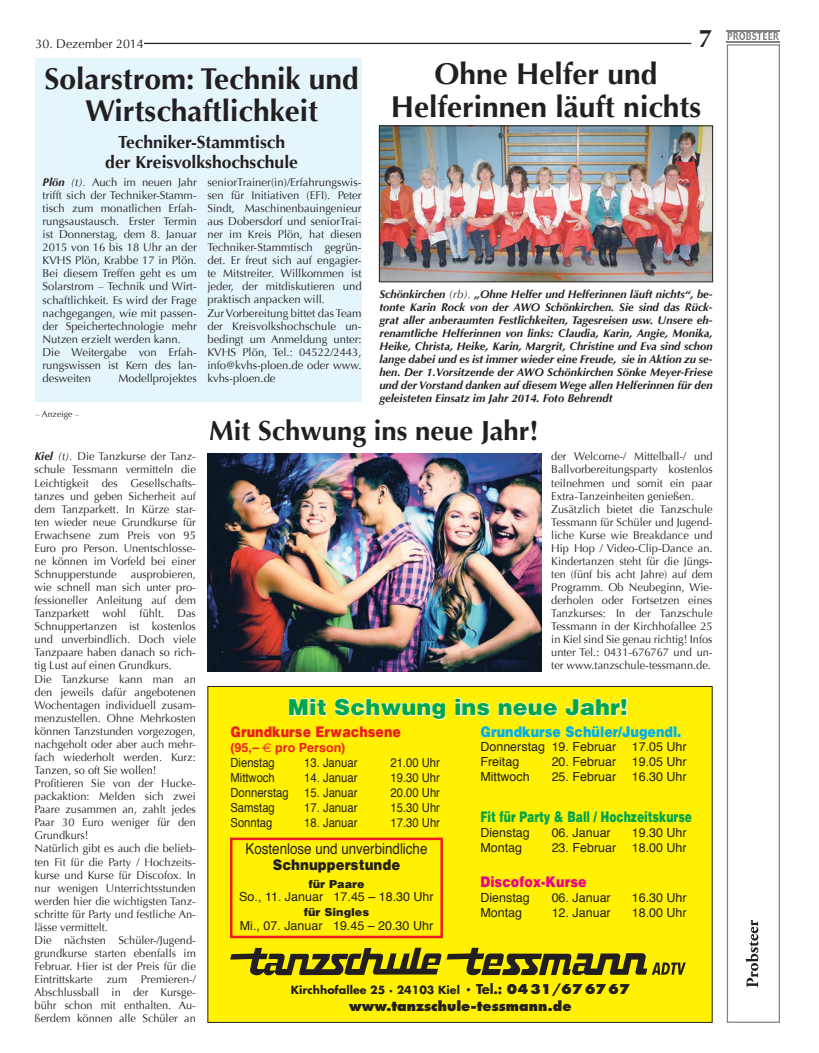
<style>
.page{position:relative;width:819px;height:1053px;background:#fff}
.page>*{position:absolute;margin:0;border:0;box-sizing:border-box;transform-origin:0 0}
.t1{font:700 30px/32.5px "Optima";color:#231f20;text-align:center}
.t2{font:700 27.5px "Optima";color:#231f20}
.t3{font:700 25px "Optima";color:#231f20}
.t4{font:900 22.5px "Helvetica";color:#00a54f}
.t5{font:700 17.5px/20px "Optima";color:#231f20;text-align:center}
.t6{font:15px/16.2px "Helvetica";color:#231f20;text-align:center;scale:.89 1}
.t7{font:900 15px "Helvetica";color:#00a54f;scale:.72 1}
.t8{font:900 15px "Helvetica";color:#00aeef;scale:.85 1}
.t9{font:900 15px "Helvetica";color:#ee1d23;scale:.85 1}
.t10{font:900 15px "Helvetica";color:#ed028c;scale:.85 1}
.t11{font:800 13.25px "Futura";color:#231f20}
.t12{font:12.5px/15px "Helvetica";color:#231f20}
.t13{font:12.5px "Helvetica";color:#231f20;scale:.9 1}
.t14{font:700 12.5px/15px "Helvetica";color:#ee1d23}
.t15{font:12.5px "Optima";color:#231f20}
.t16{font:11.25px/13px "Optima";color:#231f20}
.t17{font:italic 700 11.25px/13px "Optima";color:#231f20;text-align:justify}
.t18{font:900 11.25px "Helvetica";color:#231f20}
.t19{font:700 11px "Futura";color:#231f20}
.t20{font:8.75px "Optima";color:#231f20}
.s1{font-weight:700;font-style:italic}
.s2{font-style:italic}
.s3{font-weight:400}
.s4{font-family:"Euro Sans";font-weight:400}
.s5{font-weight:400;color:#231f20}
.s6{font-weight:900}
.s7{font-size:8.75px}
.s8{font-size:13.25px}
.s9{font-weight:800;font-size:13.25px}
</style>
<div class="page">
<hr style="left:110px;top:43px;width:581px;height:1px;background:#231f20">
<div style="left:35px;top:36px;width:109px;height:15px;background:#fff"></div>
<div style="left:35px;top:58px;width:326px;height:344px;background:#e5f5fc"></div>
<div style="left:726px;top:44px;width:54px;height:978px;border:1px solid #808285"></div>
<svg style="left:745px;top:920px;width:13px;height:67px"></svg>
<svg style="left:727px;top:32px;width:52px;height:8px"></svg>
<hr style="left:726px;top:30px;width:54px;height:1px;background:#808285">
<hr style="left:726px;top:41px;width:54px;height:1px;background:#808285">
<div style="left:207px;top:686px;width:505px;height:336px;background:#fff101"></div>
<svg style="left:230px;top:947px;width:455px;height:28px;background:#99900f"></svg>
<svg style="left:288px;top:697px;width:39px;height:19px"></svg>
<svg style="left:333px;top:697px;width:113px;height:23px;background:#fff440"></svg>
<svg style="left:454px;top:697px;width:37px;height:19px"></svg>
<svg style="left:498px;top:701px;width:60px;height:16px"></svg>
<svg style="left:565px;top:697px;width:63px;height:20px"></svg>
<div style="left:230px;top:837px;width:213px;height:101px;border:2px solid #ee1d23"></div>
<img style="left:207px;top:454px;width:334px;height:217px">
<img style="left:381px;top:127px;width:330px;height:153px">
<div style="left:379px;top:125px;width:334px;height:157px;border:1px solid #231f20"></div>
<p class="t15" style="left:35px;top:36px;width:110px">30. Dezember 2014</p>
<h3 class="t3" style="left:698px;top:24px;width:15px">7</h3>
<p class="t1" style="left:44px;top:63px;width:316px">Solarstrom: Technik und<br>Wirtschaftlichkeit</p>
<p class="t5" style="left:105px;top:133px;width:194px">Techniker-Stammtisch der Kreisvolkshochschule</p>
<p class="t16" style="left:43px;top:176px;width:156px"><span class="s1">Plön</span> <span class="s2">(t).</span> Auch im neuen Jahr trifft sich der Techniker-Stamm&shy;tisch zum monatlichen Erfah&shy;rungsaustausch. Erster Termin ist Donnerstag, dem 8. Januar<br>2015 von 16 bis 18 Uhr an der<br>KVHS Plön, Krabbe 17 in Plön.<br>Bei diesem Treffen geht es um<br>Solarstrom – Technik und Wirt&shy;schaftlichkeit. Es wird der Frage nachgegangen, wie mit passen&shy;der Speichertechnologie mehr<br>Nutzen erzielt werden kann.<br>Die Weitergabe von Erfah&shy;rungswissen ist Kern des lan&shy;desweiten</p>
<p class="t16" style="left:207px;top:176px;width:156px">seniorTrainer(in)/Erfahrungswis&shy;sen für Initiativen (EFI). Peter<br>Sindt, Maschinenbauingenieur aus Dobersdorf und seniorTrai&shy;ner im Kreis Plön, hat diesen<br>Techniker-Stammtisch gegrün&shy;det. Er freut sich auf engagier&shy;te Mitstreiter. Willkommen ist jeder, der mitdiskutieren und praktisch anpacken will.<br>Zur Vorbereitung bittet das Team der Kreisvolkshochschule un&shy;bedingt um Anmeldung unter:<br>KVHS Plön, Tel.: 04522/2443, info@kvhs-ploen.de oder www. kvhs-ploen.de</p>
<p class="t16" style="left:119px;top:372px;width:80px">Modellprojektes</p>
<p class="t1" style="left:391px;top:58px;width:312px">Ohne Helfer und<br>Helferinnen läuft nichts</p>
<p class="t17" style="left:379px;top:287px;width:335px">Schönkirchen <span class="s3">(rb).</span> „Ohne Helfer und Helferinnen läuft nichts“, be&shy;tonte Karin Rock von der AWO Schönkirchen. Sie sind das Rück&shy;grat aller anberaumten Festlichkeiten, Tagesreisen usw. Unsere eh&shy;renamtliche Helferinnen von links: Claudia, Karin, Angie, Monika, Heike, Christa, Heike, Karin, Margrit, Christine und Eva sind schon lange dabei und es ist immer wieder eine Freude, sie in Aktion zu se&shy;hen. Der 1.Vorsitzende der AWO Schönkirchen Sönke Meyer-Friese und der Vorstand danken auf diesem Wege allen Helferinnen für den geleisteten Einsatz im Jahr 2014. Foto Behrendt</p>
<p class="t20" style="left:35px;top:409px;width:45px">– Anzeige –</p>
<p class="t16" style="left:35px;top:450px;width:163px;text-align:justify"><span class="s1">Kiel</span> <span class="s2">(t).</span> Die Tanzkurse der Tanz&shy;schule Tessmann vermitteln die Leichtigkeit des Gesellschafts&shy;tanzes und geben Sicherheit auf dem Tanzparkett. In Kürze star&shy;ten wieder neue Grundkurse für Erwachsene zum Preis von 95<br>Euro pro Person. Unentschlosse&shy;ne können im Vorfeld bei einer Schnupperstunde</p>
<p class="t16" style="left:35px;top:567px;width:163px;text-indent:96px">ausprobieren, wie schnell man sich unter pro&shy;fessioneller Anleitung auf dem<br>Tanzparkett wohl fühlt. Das<br>Schnuppertanzen ist kostenlos und unverbindlich. Doch viele<br>Tanzpaare haben danach so rich&shy;tig Lust auf einen Grundkurs.<br>Die Tanzkurse kann man an den jeweils dafür angebotenen<br>Wochentagen individuell zusam&shy;menzustellen. Ohne Mehrkosten können Tanzstunden vorgezogen, nachgeholt oder aber auch mehr&shy;fach wiederholt werden. Kurz:<br>Tanzen, so oft Sie wollen!<br>Profitieren Sie von der Hucke&shy;packaktion: Melden sich zwei<br>Paare zusammen an, zahlt jedes<br>Paar 30 Euro weniger für den<br>Grundkurs!<br>Natürlich gibt es auch die belieb&shy;ten Fit für die Party / Hochzeits&shy;kurse und Kurse für Discofox. In nur wenigen Unterrichtsstunden werden hier die wichtigsten Tanz&shy;schritte für Party und festliche An&shy;lässe vermittelt.<br>Die nächsten Schüler-/Jugend&shy;grundkurse starten ebenfalls im<br>Februar. Hier ist der Preis für die<br>Eintrittskarte zum Premieren-/<br>Abschlussball in der Kursge&shy;bühr schon mit enthalten. Au&shy;ßerdem können alle Schüler an</p>
<p class="t2" style="left:209px;top:415px;width:331px">Mit Schwung ins neue Jahr!</p>
<p class="t16" style="left:551px;top:450px;width:163px">der Welcome-/ Mittelball-/ und<br>Ballvorbereitungsparty kostenlos teilnehmen und somit ein paar<br>Extra-Tanzeinheiten genießen.<br>Zusätzlich bietet die Tanzschule<br>Tessmann für Schüler und Jugend&shy;liche Kurse wie Breakdance und<br>Hip Hop / Video-Clip-Dance an.<br>Kindertanzen steht für die Jüngs&shy;ten (fünf bis acht Jahre) auf dem<br>Programm. Ob Neubeginn, Wie&shy;derholen oder Fortsetzen eines<br>Tanzkurses: In der Tanzschule<br>Tessmann in der Kirchhofallee 25 in Kiel sind Sie genau richtig! Infos unter Tel.: 0431-676767 und un&shy;ter www.tanzschule-tessmann.de.</p>
<p class="t4" style="left:288px;top:693px;width:341px">Mit Schwung ins neue Jahr!</p>
<p class="t9" style="left:230px;top:722px;width:202px">Grundkurse Erwachsene</p>
<p class="t14" style="left:230px;top:740px;width:116px">(95,– <span class="s4">€</span> pro Person)<br><span class="s5">Dienstag</span></p>
<p class="t8" style="left:480px;top:722px;width:238px">Grundkurse Schüler/Jugendl.</p>
<p class="t12" style="left:480px;top:739px;width:208px">Donnerstag 19. Februar 17.05 Uhr<br>Freitag</p>
<p class="t12" style="left:551px;top:754px;width:136px">20. Februar 19.05 Uhr</p>
<p class="t13" style="left:304px;top:752px;width:61px">13. Januar</p>
<p class="t13" style="left:390px;top:752px;width:56px">21.00 Uhr</p>
<p class="t13" style="left:230px;top:767px;width:51px">Mittwoch</p>
<p class="t13" style="left:304px;top:767px;width:61px">14. Januar</p>
<p class="t13" style="left:390px;top:767px;width:56px">19.30 Uhr</p>
<p class="t13" style="left:230px;top:782px;width:143px">Donnerstag 15. Januar</p>
<p class="t13" style="left:390px;top:782px;width:56px">20.00 Uhr</p>
<p class="t13" style="left:230px;top:797px;width:51px">Samstag</p>
<p class="t13" style="left:304px;top:797px;width:61px">17. Januar</p>
<p class="t13" style="left:390px;top:797px;width:56px">15.30 Uhr</p>
<p class="t13" style="left:230px;top:812px;width:48px">Sonntag</p>
<p class="t13" style="left:304px;top:812px;width:61px">18. Januar</p>
<p class="t13" style="left:390px;top:812px;width:56px">17.30 Uhr</p>
<p class="t6" style="left:245px;top:841px;width:206px">Kostenlose und unverbindliche<br><span class="s6">Schnupperstunde</span></p>
<p class="t18" style="left:308px;top:876px;width:58px">für Paare</p>
<p class="t12" style="left:239px;top:889px;width:196px">So., 11. Januar 17.45 – 18.30 Uhr</p>
<p class="t18" style="left:304px;top:905px;width:67px">für Singles</p>
<p class="t12" style="left:240px;top:918px;width:195px">Mi., 07. Januar 19.45 – 20.30 Uhr</p>
<p class="t12" style="left:480px;top:769px;width:51px">Mittwoch</p>
<p class="t12" style="left:551px;top:769px;width:136px">25. Februar 16.30 Uhr</p>
<p class="t7" style="left:480px;top:808px;width:295px">Fit für Party &amp; Ball / Hochzeitskurse</p>
<p class="t12" style="left:480px;top:825px;width:51px">Dienstag</p>
<p class="t12" style="left:551px;top:825px;width:61px">06. Januar</p>
<p class="t12" style="left:631px;top:825px;width:56px">19.30 Uhr</p>
<p class="t12" style="left:480px;top:840px;width:43px">Montag</p>
<p class="t12" style="left:551px;top:840px;width:136px">23. Februar 18.00 Uhr</p>
<p class="t10" style="left:480px;top:873px;width:126px">Discofox-Kurse</p>
<p class="t12" style="left:480px;top:890px;width:51px">Dienstag</p>
<p class="t12" style="left:551px;top:890px;width:61px">06. Januar</p>
<p class="t12" style="left:631px;top:890px;width:56px">16.30 Uhr</p>
<p class="t12" style="left:480px;top:905px;width:43px">Montag</p>
<p class="t12" style="left:551px;top:905px;width:61px">12. Januar</p>
<p class="t12" style="left:631px;top:905px;width:56px">18.00 Uhr</p>
<p class="t19" style="left:291px;top:981px;width:341px">Kirchhofallee 25 · 24103 Kiel <span class="s7">•</span> <span class="s8">Tel.:</span> <span class="s9">0431/676767</span></p>
<p class="t11" style="left:349px;top:998px;width:224px">www.tanzschule-tessmann.de</p>
</div>
